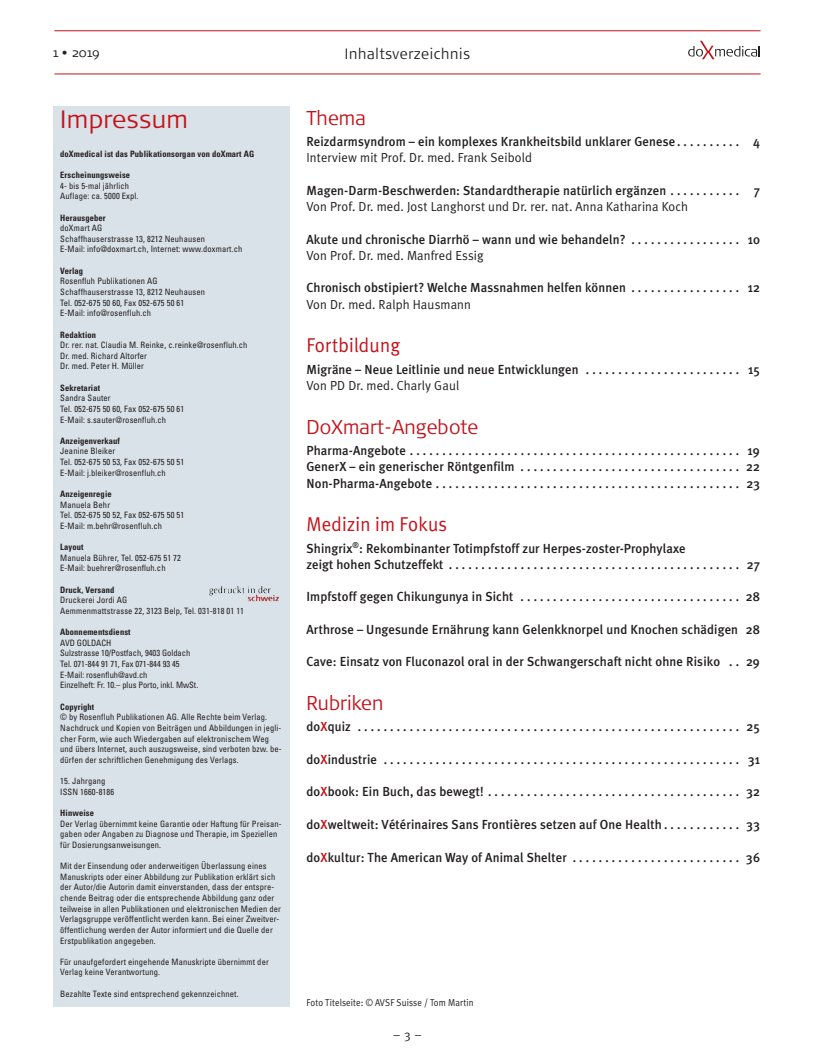
<style>
.page{position:relative;width:815px;height:1053px;background:#fff}
.page>*{position:absolute;margin:0;border:0;box-sizing:border-box;transform-origin:0 0}
.t1{font:300 25px "Signa Normal";letter-spacing:.015em;color:#c4121a}
.t2{font:300 20px "Signa Normal";letter-spacing:.01em;color:#c4121a;scale:.95 1}
.t3{font:20px "Meta Plus Normal";letter-spacing:.01em;color:#c4121a;scale:.95 1}
.t4{font:300 15px "Signa Normal";letter-spacing:.05em;color:#231f20;scale:.93 1}
.t5{font:500 13.12px/16.2px "Meta Plus";letter-spacing:.01em;color:#231f20;text-align:justify}
.t6{font:13.12px "Meta Plus Normal";letter-spacing:.01em;color:#231f20}
.t7{font:300 12.5px "Signa Normal";color:#231f20}
.t8{font:12.5px "Meta";color:#231f20}
.t9{font:10px "Meta Plus Normal";letter-spacing:.01em;color:#231f20;scale:.9 1}
.t10{font:condensed 8.75px/10.6px "Univers";letter-spacing:.015em;color:#231f20}
.t11{font:700 condensed 8.75px "Univers";letter-spacing:.015em;color:#231f20}
.s1{color:#c4121a}
</style>
<div class="page">
<hr style="left:54px;top:30px;width:707px;height:1px;background:#c4121a">
<hr style="left:54px;top:74px;width:707px;height:1px;background:#c4121a">
<svg style="left:688px;top:41px;width:72px;height:18px"></svg>
<div style="left:53px;top:106px;width:236px;height:900px;background:#d9e2e8"></div>
<img style="left:209px;top:586px;width:66px;height:15px">
<h3 class="t7" style="left:53px;top:48px;width:48px">1 • 2019</h3>
<h3 class="t4" style="left:345px;top:49px;width:136px">Inhaltsverzeichnis</h3>
<h1 class="t1" style="left:60px;top:110px;width:129px">Impressum</h1>
<p class="t11" style="left:60px;top:150px;width:196px">doXmedical ist das Publikationsorgan von doXmart AG</p>
<p class="t11" style="left:60px;top:172px;width:71px">Erscheinungsweise</p>
<p class="t10" style="left:60px;top:181px;width:80px">4- bis 5-mal jährlich<br>Auflage: ca. 5000 Expl.</p>
<p class="t11" style="left:60px;top:214px;width:47px">Herausgeber</p>
<p class="t10" style="left:60px;top:223px;width:184px">doXmart AG<br>Schaffhauserstrasse 13, 8212 Neuhausen<br>E-Mail: info@doxmart.ch, Internet: www.doxmart.ch</p>
<p class="t11" style="left:60px;top:267px;width:24px">Verlag</p>
<p class="t10" style="left:60px;top:276px;width:146px">Rosenfluh Publikationen AG Schaffhauserstrasse 13, 8212 Neuhausen Tel. 052-675 50 60, Fax 052-675 50 61<br>E-Mail: info@rosenfluh.ch</p>
<p class="t11" style="left:60px;top:331px;width:37px">Redaktion</p>
<p class="t10" style="left:60px;top:340px;width:189px">Dr. rer. nat. Claudia M. Reinke, c.reinke@rosenfluh.ch<br>Dr. med. Richard Altorfer<br>Dr. med. Peter H. Müller</p>
<p class="t11" style="left:60px;top:384px;width:41px">Sekretariat</p>
<p class="t10" style="left:60px;top:393px;width:126px">Sandra Sauter<br>Tel. 052-675 50 60, Fax 052-675 50 61<br>E-Mail: s.sauter@rosenfluh.ch</p>
<p class="t11" style="left:60px;top:437px;width:61px">Anzeigenverkauf</p>
<p class="t10" style="left:60px;top:446px;width:126px">Jeanine Bleiker<br>Tel. 052-675 50 53, Fax 052-675 50 51<br>E-Mail: j.bleiker@rosenfluh.ch</p>
<p class="t11" style="left:60px;top:490px;width:53px">Anzeigenregie</p>
<p class="t10" style="left:60px;top:500px;width:126px">Manuela Behr<br>Tel. 052-675 50 52, Fax 052-675 50 51<br>E-Mail: m.behr@rosenfluh.ch</p>
<p class="t11" style="left:60px;top:544px;width:25px">Layout</p>
<p class="t10" style="left:60px;top:553px;width:122px">Manuela Bührer, Tel. 052-675 51 72<br>E-Mail: buehrer@rosenfluh.ch</p>
<p class="t11" style="left:60px;top:586px;width:56px">Druck, Versand</p>
<p class="t10" style="left:60px;top:595px;width:185px">Druckerei Jordi AG<br>Aemmenmattstrasse 22, 3123 Belp, Tel. 031-818 01 11</p>
<p class="t11" style="left:60px;top:629px;width:72px">Abonnementsdienst</p>
<p class="t10" style="left:60px;top:638px;width:139px">AVD GOLDACH<br>Sulzstrasse 10/Postfach, 9403 Goldach<br>Tel. 071-844 91 71, Fax 071-844 93 45<br>E-Mail: rosenfluh@avd.ch<br>Einzelheft: Fr. 10.– plus Porto, inkl. MwSt.</p>
<p class="t11" style="left:60px;top:703px;width:36px">Copyright</p>
<p class="t10" style="left:60px;top:712px;width:223px">© by Rosenfluh Publikationen AG. Alle Rechte beim Verlag.<br>Nachdruck und Kopien von Beiträgen und Abbildungen in jegli&shy;cher Form, wie auch Wiedergaben auf elektronischem Weg und übers Internet, auch auszugsweise, sind verboten bzw. be&shy;dürfen der schriftlichen Genehmigung des Verlags.</p>
<p class="t10" style="left:60px;top:776px;width:55px">15. Jahrgang<br>ISSN 1660-8186</p>
<p class="t11" style="left:60px;top:809px;width:35px">Hinweise</p>
<p class="t10" style="left:60px;top:818px;width:223px">Der Verlag übernimmt keine Garantie oder Haftung für Preisan&shy;gaben oder Angaben zu Diagnose und Therapie, im Speziellen für Dosierungsanweisungen.</p>
<p class="t10" style="left:60px;top:861px;width:222px">Mit der Einsendung oder anderweitigen Überlassung eines Manuskripts oder einer Abbildung zur Publikation erklärt sich der Autor/die Autorin damit einverstanden, dass der entspre&shy;chende Beitrag oder die entsprechende Abbildung ganz oder teilweise in allen Publikationen und elektronischen Medien der Verlagsgruppe veröffentlicht werden kann. Bei einer Zweitver&shy;öffentlichung werden der Autor informiert und die Quelle der Erstpublikation angegeben.</p>
<p class="t10" style="left:60px;top:956px;width:210px">Für unaufgefordert eingehende Manuskripte übernimmt der<br>Verlag keine Verantwortung.</p>
<p class="t10" style="left:60px;top:988px;width:180px">Bezahlte Texte sind entsprechend gekennzeichnet.</p>
<h2 class="t2" style="left:306px;top:111px;width:64px">Thema</h2>
<h3 class="t5" style="left:306px;top:133px;width:455px">Reizdarmsyndrom – ein komplexes Krankheitsbild unklarer Genese . . . . . . . . . . 4</h3>
<h3 class="t6" style="left:306px;top:150px;width:227px">Interview mit Prof. Dr. med. Frank Seibold</h3>
<h3 class="t5" style="left:306px;top:182px;width:455px">Magen-Darm-Beschwerden: Standardtherapie natürlich ergänzen . . . . . . . . . . . 7</h3>
<h3 class="t6" style="left:306px;top:199px;width:383px">Von Prof. Dr. med. Jost Langhorst und Dr. rer. nat. Anna Katharina Koch</h3>
<h3 class="t5" style="left:306px;top:231px;width:455px">Akute und chronische Diarrhö – wann und wie behandeln? . . . . . . . . . . . . . . . . . 10</h3>
<h3 class="t6" style="left:306px;top:248px;width:179px">Von Prof. Dr. med. Manfred Essig</h3>
<h3 class="t5" style="left:306px;top:280px;width:455px">Chronisch obstipiert? Welche Massnahmen helfen können . . . . . . . . . . . . . . . . . 12</h3>
<h3 class="t6" style="left:306px;top:296px;width:166px">Von Dr. med. Ralph Hausmann</h3>
<h2 class="t3" style="left:306px;top:334px;width:100px">Fortbildung</h2>
<h3 class="t5" style="left:306px;top:361px;width:455px">Migräne – Neue Leitlinie und neue Entwicklungen . . . . . . . . . . . . . . . . . . . . . . . . 15</h3>
<h3 class="t6" style="left:306px;top:378px;width:155px">Von PD Dr. med. Charly Gaul</h3>
<h2 class="t2" style="left:306px;top:420px;width:182px">DoXmart-Angebote</h2>
<p class="t5" style="left:306px;top:442px;width:455px">Pharma-Angebote . . . . . . . . . . . . . . . . . . . . . . . . . . . . . . . . . . . . . . . . . . . . . . . . . . . 19<br>GenerX – ein generischer Röntgenfilm . . . . . . . . . . . . . . . . . . . . . . . . . . . . . . . . . . 22<br>Non-Pharma-Angebote . . . . . . . . . . . . . . . . . . . . . . . . . . . . . . . . . . . . . . . . . . . . . . . 23</p>
<h2 class="t3" style="left:306px;top:512px;width:150px">Medizin im Fokus</h2>
<h3 class="t5" style="left:306px;top:540px;width:455px">Shingrix<sup>®</sup>: Rekombinanter Totimpfstoff zur Herpes-zoster-Prophylaxe<br>zeigt hohen Schutzeffekt . . . . . . . . . . . . . . . . . . . . . . . . . . . . . . . . . . . . . . . . . . . . . 27</h3>
<h3 class="t5" style="left:306px;top:588px;width:455px">Impfstoff gegen Chikungunya in Sicht . . . . . . . . . . . . . . . . . . . . . . . . . . . . . . . . . . 28</h3>
<h3 class="t5" style="left:306px;top:621px;width:455px">Arthrose – Ungesunde Ernährung kann Gelenkknorpel und Knochen schädigen 28</h3>
<h3 class="t5" style="left:306px;top:653px;width:455px">Cave: Einsatz von Fluconazol oral in der Schwangerschaft nicht ohne Risiko . . 29</h3>
<h2 class="t2" style="left:306px;top:696px;width:83px">Rubriken</h2>
<h3 class="t5" style="left:306px;top:718px;width:455px">do<span class="s1">X</span>quiz . . . . . . . . . . . . . . . . . . . . . . . . . . . . . . . . . . . . . . . . . . . . . . . . . . . . . . . . . . . 25</h3>
<h3 class="t5" style="left:306px;top:751px;width:455px">do<span class="s1">X</span>industrie . . . . . . . . . . . . . . . . . . . . . . . . . . . . . . . . . . . . . . . . . . . . . . . . . . . . . . . 31</h3>
<h3 class="t5" style="left:306px;top:783px;width:455px">do<span class="s1">X</span>book: Ein Buch, das bewegt! . . . . . . . . . . . . . . . . . . . . . . . . . . . . . . . . . . . . . . . 32</h3>
<h3 class="t5" style="left:306px;top:816px;width:455px">do<span class="s1">X</span>weltweit: Vétérinaires Sans Frontières setzen auf One Health . . . . . . . . . . . . 33</h3>
<h3 class="t5" style="left:306px;top:848px;width:455px">do<span class="s1">X</span>kultur: The American Way of Animal Shelter . . . . . . . . . . . . . . . . . . . . . . . . . . 36</h3>
<p class="t9" style="left:306px;top:996px;width:187px">Foto Titelseite: © AVSF Suisse / Tom Martin</p>
<h3 class="t8" style="left:394px;top:1027px;width:29px">–3–</h3>
</div>
